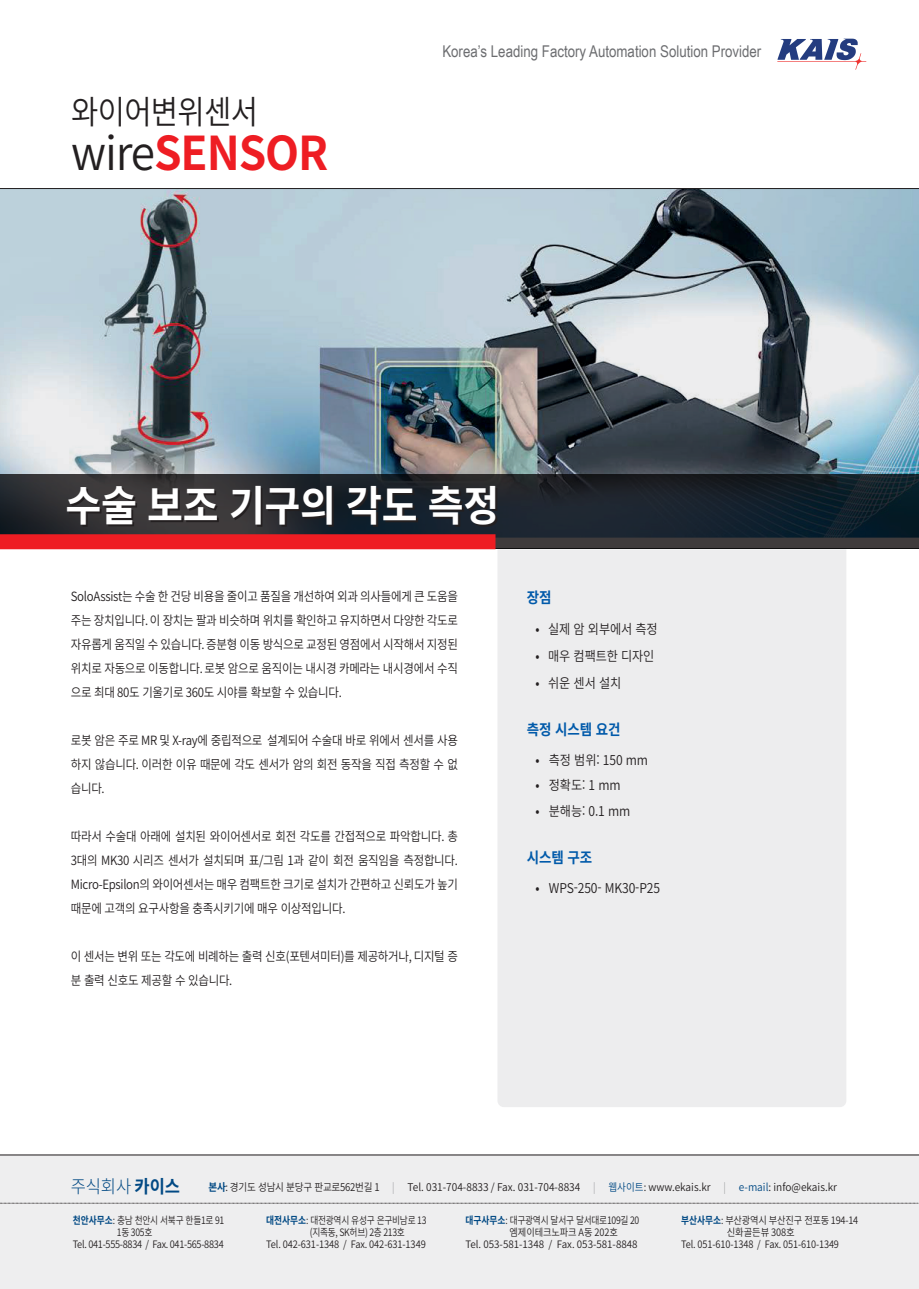
<style>
.page{position:relative;width:919px;height:1289px;background:#fff}
.page>*{position:absolute;margin:0;border:0;box-sizing:border-box;transform-origin:0 0}
.t1{font:700 46.5px "Noto Sans CJ Kkr";letter-spacing:-.025em;color:#ee1d23;scale:.95 1}
.t2{font:700 42px "Noto Sans CJ Kkr";letter-spacing:-.01em;color:#fff;scale:.93 1}
.t3{font:600 33px "Noto Sans CJ Kkr";letter-spacing:-.025em;color:#231f20;scale:.9 1}
.t4{font:300 18px "Noto Sans CJ Kkr";color:#014984;scale:.92 1}
.t5{font:16.2px "Arial Narrow";color:#6c6d70}
.t6{font:700 15px "Noto Sans CJ Kkr";letter-spacing:-.01em;color:#015aaa;scale:.9 1}
.t7{font:600 13.5px "Noto Sans CJ Kkr";letter-spacing:-.01em;color:#231f20;scale:.9 1}
.t8{font:600 12.75px/24px "Noto Sans CJ Kkr";letter-spacing:-.025em;color:#231f20;text-align:justify;scale:.9 1}
.t9{font:600 10.65px "Noto Sans CJ Kkr";color:#231f20;scale:.9 1}
.t10{font:600 10.2px "Noto Sans CJ Kkr";letter-spacing:-.025em;color:#231f20;scale:.85 1}
.t11{font:600 10.2px "Noto Sans CJ Kkr";letter-spacing:-.025em;color:#231f20;scale:.9 1}
.t12{font:600 10.2px "Noto Sans CJ Kkr";letter-spacing:-.025em;color:#231f20;scale:.91 1}
.t13{font:600 10.2px "Noto Sans CJ Kkr";color:#231f20;scale:.96 1}
.s1{font-weight:600;color:#231f20}
.s2{font-weight:400}
.s3{font-weight:700}
.s4{font-weight:700;color:#014984}
.s5{font-weight:300;color:#939598}
.s6{color:#014984}
</style>
<div class="page">
<svg style="left:777px;top:39px;width:89px;height:31px"></svg>
<div style="left:0;top:1154px;width:918px;height:134px;background:#eeeeef"></div>
<svg style="left:0;top:1202px;width:919px;height:1px"></svg>
<hr style="left:0;top:1154px;width:918px;height:1px;background:#231f20">
<div style="left:498px;top:549px;width:348px;height:558px;background:#ededee"></div>
<img style="left:0;top:189px;width:918px;height:285px">
<svg style="left:0;top:474px;width:918px;height:75px;background:#1f262d"></svg>
<svg style="left:69px;top:488px;width:428px;height:39px;background:#26272b"></svg>
<div style="left:0;top:534px;width:495px;height:15px;background:#ee1d23"></div>
<hr style="left:0;top:188px;width:918px;height:1px;background:#231f20">
<p class="t3" style="left:71px;top:93px;width:209px">와이어변위센서</p>
<p class="t1" style="left:71px;top:127px;width:272px"><span class="s1">wire</span>SENSOR</p>
<p class="t5" style="left:442px;top:39px;width:320px">Korea’s Leading Factory Automation Solution Provider</p>
<p class="t2" style="left:66px;top:482px;width:468px">수술 보조 기구의 각도 측정</p>
<p class="t8" style="left:71px;top:584px;width:431px">SoloAssist는 수술 한 건당 비용을 줄이고 품질을 개선하여 외과 의사들에게 큰 도움을 주는 장치입니다. 이 장치는 팔과 비슷하며 위치를 확인하고 유지하면서 다양한 각도로 자유롭게 움직일 수 있습니다. 증분형 이동 방식으로 교정된 영점에서 시작해서 지정된 위치로 자동으로 이동합니다. 로봇 암으로 움직이는 내시경 카메라는 내시경에서 수직 으로 최대 80도 기울기로 360도 시야를 확보할 수 있습니다.</p>
<p class="t8" style="left:71px;top:728px;width:431px">로봇 암은 주로 MR 및 X-ray에 중립적으로 설계되어 수술대 바로 위에서 센서를 사용 하지 않습니다. 이러한 이유 때문에 각도 센서가 암의 회전 동작을 직접 측정할 수 없 습니다.</p>
<p class="t8" style="left:71px;top:824px;width:431px">따라서 수술대 아래에 설치된 와이어센서로 회전 각도를 간접적으로 파악합니다. 총 3대의 MK30 시리즈 센서가 설치되며 표/그림 1과 같이 회전 움직임을 측정합니다.<br>Micro-Epsilon의 와이어센서는 매우 컴팩트한 크기로 설치가 간편하고 신뢰도가 높기 때문에 고객의 요구사항을 충족시키기에 매우 이상적입니다.</p>
<p class="t8" style="left:71px;top:944px;width:431px">이 센서는 변위 또는 각도에 비례하는 출력 신호(포텐셔미터)를 제공하거나, 디지털 증 분 출력 신호도 제공할 수 있습니다.</p>
<p class="t6" style="left:527px;top:589px;width:29px">장점</p>
<p class="t7" style="left:535px;top:622px;width:137px"><span class="s2">•</span> 실제 암 외부에서 측정</p>
<p class="t7" style="left:535px;top:649px;width:134px"><span class="s2">•</span> 매우 컴팩트한 디자인</p>
<p class="t7" style="left:535px;top:676px;width:97px"><span class="s2">•</span> 쉬운 센서 설치</p>
<p class="t6" style="left:527px;top:721px;width:105px">측정 시스템 요건</p>
<p class="t7" style="left:535px;top:752px;width:127px"><span class="s2">•</span> 측정 범위: 150 mm</p>
<p class="t7" style="left:535px;top:778px;width:96px"><span class="s2">•</span> 정확도: 1 mm</p>
<p class="t7" style="left:535px;top:803px;width:107px"><span class="s2">•</span> 분해능: 0.1 mm</p>
<p class="t6" style="left:527px;top:848px;width:74px">시스템 구조</p>
<p class="t7" style="left:535px;top:880px;width:140px"><span class="s2">•</span> WPS-250- MK30-P25</p>
<h3 class="t4" style="left:71px;top:1176px;width:120px">주식회사 <span class="s3">카이스</span></h3>
<p class="t9" style="left:208px;top:1181px;width:700px"><span class="s4">본사</span>: 경기도 성남시 분당구 판교로562번길 1 <span class="s5">|</span> Tel. 031-704-8833 / Fax. 031-704-8834 <span class="s5">|</span> <span class="s6">웹사이트</span>: www.ekais.kr <span class="s5">|</span> <span class="s6">e-mail</span>: info@ekais.kr</p>
<p class="t10" style="left:73px;top:1214px;width:180px"><span class="s4">천안사무소</span>: 충남 천안시 서북구 한들1로 91</p>
<p class="t10" style="left:117px;top:1226px;width:43px">1동 305호</p>
<p class="t11" style="left:73px;top:1238px;width:169px">Tel. 041-555-8834 / Fax. 041-565-8834</p>
<p class="t10" style="left:266px;top:1214px;width:190px"><span class="s4">대전사무소</span>: 대전광역시 유성구 은구비남로 13</p>
<p class="t10" style="left:310px;top:1226px;width:113px">(지족동, SK허브) 2층 213호</p>
<p class="t12" style="left:266px;top:1238px;width:177px">Tel. 042-631-1348 / Fax. 042-631-1349</p>
<p class="t10" style="left:465px;top:1214px;width:206px"><span class="s4">대구사무소</span>: 대구광역시 달서구 달서대로109길 20</p>
<p class="t11" style="left:509px;top:1226px;width:122px">엠제이테크노파크 A동 202호</p>
<p class="t13" style="left:465px;top:1238px;width:181px">Tel. 053-581-1348 / Fax. 053-581-8848</p>
<p class="t10" style="left:681px;top:1214px;width:210px"><span class="s4">부산사무소</span>: 부산광역시 부산진구 전포동 194-14</p>
<p class="t12" style="left:726px;top:1226px;width:76px">신화골든뷰 308호</p>
<p class="t11" style="left:681px;top:1238px;width:177px">Tel. 051-610-1348 / Fax. 051-610-1349</p>
</div>
